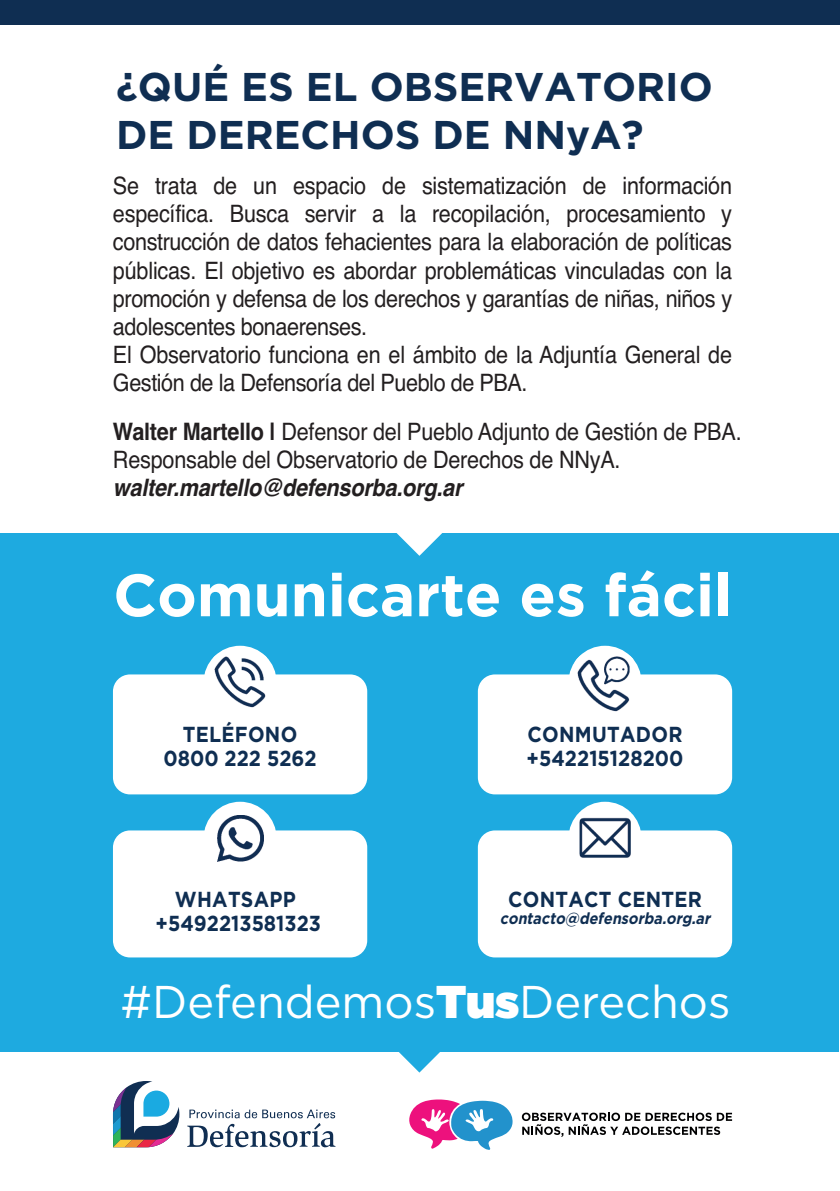
<style>
.page{position:relative;width:840px;height:1191px;background:#fff}
.page>*{position:absolute;margin:0;border:0;box-sizing:border-box;transform-origin:0 0}
.t1{font:700 59.6px "Gotham";color:#fff}
.t2{font:45.8px "Gotham";color:#fff}
.t3{font:700 40px/48px "Gotham";color:#0f2e52}
.t4{font:24px/28px "Helvetica";letter-spacing:-.01em;color:#231f20;scale:.9 1}
.t5{font:italic 700 24px "Helvetica";letter-spacing:-.01em;color:#231f20;scale:.9 1}
.t6{font:700 21.8px/24.4px "Gotham";letter-spacing:.015em;color:#0f2e52;text-align:center;scale:.9 1}
.t7{font:italic 700 16px "Gotham";color:#0f2e52;scale:.9 1}
.s1{font-weight:700}
.s2{font-weight:900}
</style>
<div class="page">
<div style="left:0;top:533px;width:838px;height:518px;background:#1eaae0"></div>
<svg style="left:396px;top:533px;width:46px;height:23px"></svg>
<svg style="left:360px;top:953px;width:118px;height:119px"></svg>
<div style="left:0;top:0;width:839px;height:25px;background:#0f2e52"></div>
<div style="left:477px;top:674px;width:254px;height:120px;background:#fff;border-radius:17px"></div>
<div style="left:568px;top:646px;width:73px;height:72px;background:#fff;border-radius:50%"></div>
<img style="left:574px;top:655px;width:58px;height:57px">
<div style="left:113px;top:674px;width:254px;height:120px;background:#fff;border-radius:17px"></div>
<div style="left:203px;top:646px;width:73px;height:72px;background:#fff;border-radius:50%"></div>
<img style="left:213px;top:655px;width:54px;height:53px">
<div style="left:477px;top:830px;width:254px;height:127px;background:#fff;border-radius:17px"></div>
<div style="left:568px;top:801px;width:73px;height:73px;background:#fff;border-radius:50%"></div>
<img style="left:579px;top:812px;width:51px;height:46px">
<div style="left:113px;top:830px;width:254px;height:127px;background:#fff;border-radius:17px"></div>
<div style="left:203px;top:801px;width:73px;height:73px;background:#fff;border-radius:50%"></div>
<img style="left:217px;top:815px;width:46px;height:46px">
<svg style="left:113px;top:1081px;width:66px;height:66px"></svg>
<svg style="left:187px;top:1109px;width:148px;height:38px"></svg>
<svg style="left:409px;top:1099px;width:103px;height:50px"></svg>
<svg style="left:521px;top:1112px;width:210px;height:24px"></svg>
<h3 class="t3" style="left:116px;top:62px;width:598px">¿QUÉ ES EL OBSERVATORIO<br>DE DERECHOS DE NNyA?</h3>
<p class="t4" style="left:113px;top:172px;width:689px">Se trata de un espacio de sistematización de información específica. Busca servir a la recopilación, procesamiento y construcción de datos fehacientes para la elaboración de políticas públicas. El objetivo es abordar problemáticas vinculadas con la promoción y defensa de los derechos y garantías de niñas, niños y adolescentes bonaerenses.<br>El Observatorio funciona en el ámbito de la Adjuntía General de Gestión de la Defensoría del Pueblo de PBA.</p>
<p class="t4" style="left:113px;top:417px;width:699px"><span class="s1">Walter Martello |</span> Defensor del Pueblo Adjunto de Gestión de PBA.<br>Responsable del Observatorio de Derechos de NNyA.</p>
<p class="t5" style="left:113px;top:473px;width:389px">walter.martello@defensorba.org.ar</p>
<h1 class="t1" style="left:113px;top:560px;width:620px">Comunicarte es fácil</h1>
<p class="t6" style="left:163px;top:721px;width:171px">TELÉFONO<br>0800 222 5262</p>
<p class="t6" style="left:155px;top:886px;width:185px">WHATSAPP +5492213581323</p>
<p class="t6" style="left:526px;top:721px;width:176px;text-align:left">CONMUTADOR +542215128200</p>
<p class="t6" style="left:508px;top:886px;width:217px">CONTACT CENTER</p>
<p class="t7" style="left:499px;top:909px;width:239px">contacto@defensorba.org.ar</p>
<h2 class="t2" style="left:120px;top:986px;width:611px">#Defendemos<span class="s2">Tus</span>Derechos</h2>
</div>
